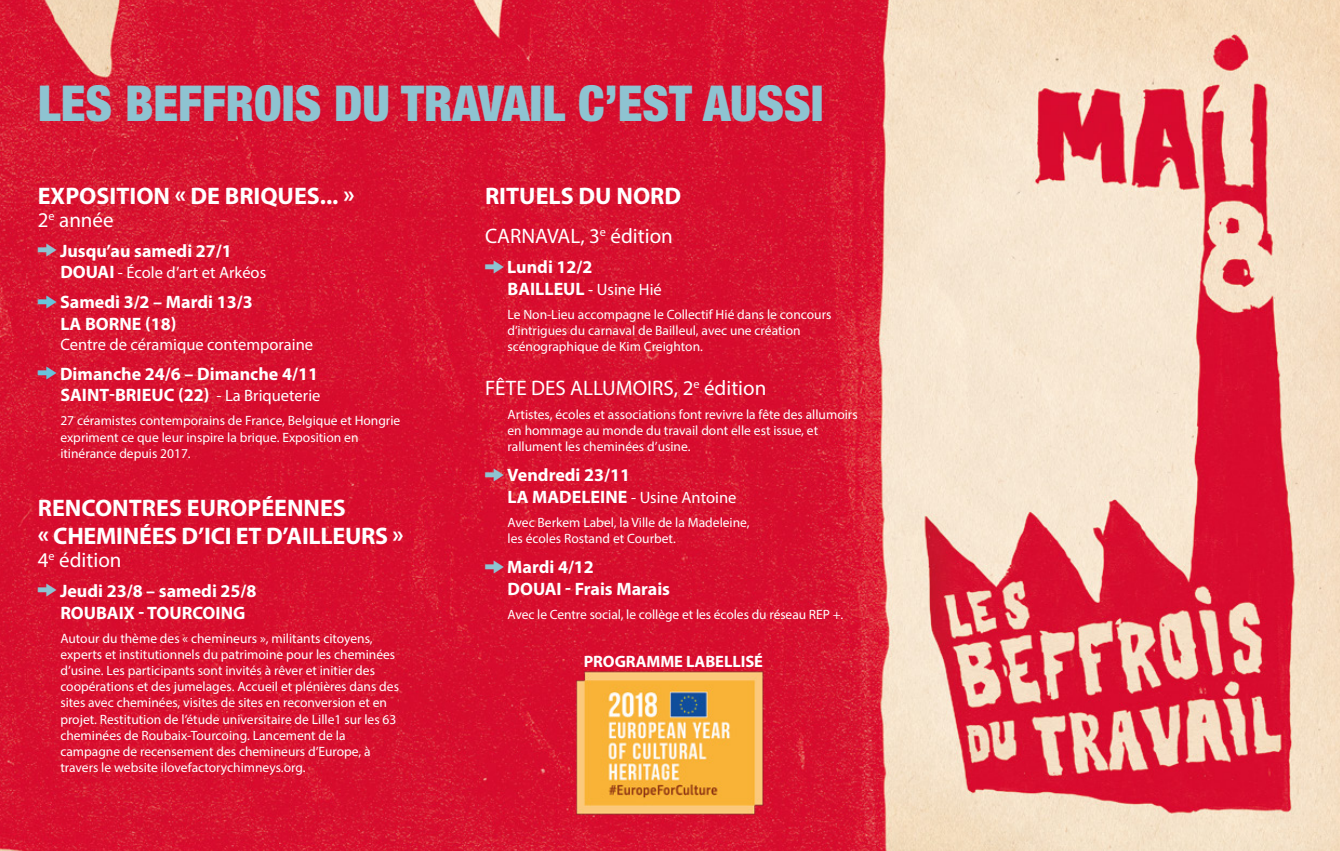
<style>
.page{position:relative;width:1340px;height:851px;background:#fff}
.page>*{position:absolute;margin:0;border:0;box-sizing:border-box;transform-origin:0 0}
.t1{font:900 condensed 49.5px "Helvetica Neue";color:#8ec3d1}
.t2{font:700 24px/28.8px "Myriad Pro";color:#fff}
.t3{font:21px "Myriad Pro";color:#fff}
.t4{font:700 18px/21.6px "Myriad Pro";color:#fff}
.t5{font:16.5px "Myriad Pro";color:#fff}
.t6{font:700 16.5px "Myriad Pro";letter-spacing:-.005em;color:#fff}
.t7{font:13.5px/16.2px "Myriad Pro";color:#fff}
.s1{font-family:"Arrowstfb";font-weight:400;font-size:15px;color:#8ec3d1}
.s2{font-weight:700;font-size:18px}
.s3{font-family:"Arrowstfb";font-weight:400;font-size:15px;color:#69c4db}
.s4{font-weight:400;font-size:16.5px}
</style>
<div class="page">
<img style="left:0;top:0;width:1339px;height:850px">
<img style="left:575px;top:668px;width:191px;height:151px">
<h1 class="t1" style="left:38px;top:62px;width:787px">LES BEFFROIS DU TRAVAIL C’EST AUSSI</h1>
<h2 class="t2" style="left:38px;top:181px;width:318px">EXPOSITION « DE BRIQUES... »</h2>
<h3 class="t3" style="left:38px;top:207px;width:77px">2<sup>e</sup> année</h3>
<h3 class="t4" style="left:38px;top:239px;width:195px"><span class="s1">l</span> Jusqu’au samedi 27/1</h3>
<p class="t5" style="left:60px;top:262px;width:207px"><span class="s2">DOUAI</span> - École d’art et Arkéos</p>
<h3 class="t4" style="left:60px;top:291px;width:194px;text-indent:-22px"><span class="s3">l</span> Samedi 3/2 – Mardi 13/3<br>LA BORNE (18)</h3>
<p class="t5" style="left:60px;top:334px;width:254px">Centre de céramique contemporaine</p>
<h3 class="t4" style="left:38px;top:362px;width:284px;text-align:right"><span class="s3">l</span> Dimanche 24/6 – Dimanche 4/11<br>SAINT-BRIEUC (22) <span class="s4">- La Briqueterie</span></h3>
<p class="t7" style="left:60px;top:412px;width:341px">27 céramistes contemporains de France, Belgique et Hongrie expriment ce que leur inspire la brique. Exposition en itinérance depuis 2017.</p>
<h2 class="t2" style="left:38px;top:492px;width:367px">RENCONTRES EUROPÉENNES<br>« CHEMINÉES D’ICI ET D’AILLEURS »</h2>
<h3 class="t3" style="left:38px;top:546px;width:85px">4<sup>e</sup> édition</h3>
<h3 class="t4" style="left:60px;top:579px;width:198px;text-indent:-22px"><span class="s1">l</span> Jeudi 23/8 – samedi 25/8<br>ROUBAIX - TOURCOING</h3>
<p class="t7" style="left:60px;top:629px;width:340px">Autour du thème des « chemineurs », militants citoyens, experts et institutionnels du patrimoine pour les cheminées d’usine. Les participants sont invités à rêver et initier des coopérations et des jumelages. Accueil et plénières dans des sites avec cheminées, visites de sites en reconversion et en projet. Restitution de l’étude universitaire de Lille1 sur les 63 cheminées de Roubaix-Tourcoing. Lancement de la campagne de recensement des chemineurs d’Europe, à travers le website ilovefactorychimneys.org.</p>
<h2 class="t2" style="left:485px;top:181px;width:198px">RITUELS DU NORD</h2>
<h3 class="t3" style="left:485px;top:223px;width:189px">CARNAVAL, 3<sup>e</sup> édition</h3>
<h3 class="t4" style="left:485px;top:256px;width:109px"><span class="s1">l</span> Lundi 12/2</h3>
<p class="t5" style="left:507px;top:279px;width:156px"><span class="s2">BAILLEUL</span> - Usine Hié</p>
<p class="t7" style="left:507px;top:306px;width:325px">Le Non-Lieu accompagne le Collectif Hié dans le concours d’intrigues du carnaval de Bailleul, avec une création scénographique de Kim Creighton.</p>
<h3 class="t3" style="left:485px;top:375px;width:283px">FÊTE DES ALLUMOIRS, 2<sup>e</sup> édition</h3>
<p class="t7" style="left:507px;top:406px;width:351px">Artistes, écoles et associations font revivre la fête des allumoirs en hommage au monde du travail dont elle est issue, et rallument les cheminées d’usine.</p>
<h3 class="t4" style="left:485px;top:464px;width:147px"><span class="s1">l</span> Vendredi 23/11</h3>
<p class="t5" style="left:507px;top:487px;width:230px"><span class="s2">LA MADELEINE</span> - Usine Antoine</p>
<p class="t7" style="left:507px;top:514px;width:244px">Avec Berkem Label, la Ville de la Madeleine, les écoles Rostand et Courbet.</p>
<h3 class="t4" style="left:507px;top:555px;width:164px;text-indent:-22px"><span class="s1">l</span> Mardi 4/12<br>DOUAI - Frais Marais</h3>
<p class="t7" style="left:507px;top:606px;width:337px">Avec le Centre social, le collège et les écoles du réseau REP +.</p>
<p class="t6" style="left:584px;top:650px;width:181px">PROGRAMME LABELLISÉ</p>
</div>
